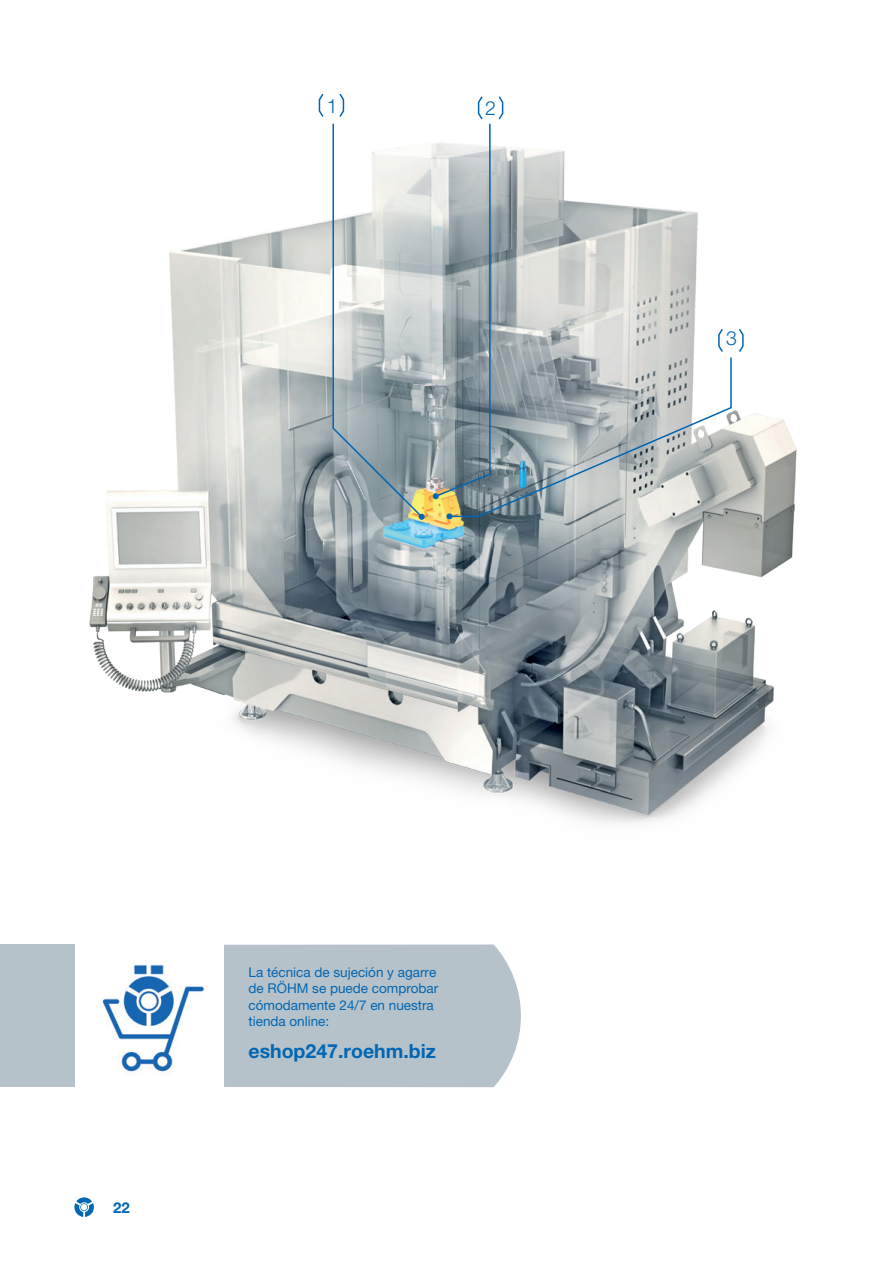
<style>
.page{position:relative;width:893px;height:1263px;background:#fff}
.page>*{position:absolute;margin:0;border:0;box-sizing:border-box;transform-origin:0 0}
.t1{font:700 19.5px "Helvetica Neue LT Pro";color:#0166b3}
.t2{font:300 19.5px "Helvetica Neue LT Pro";color:#0166b3}
.t3{font:700 15px "Helvetica Neue LT Pro";color:#0166b3}
.t4{font:13.5px/16.5px "Helvetica Neue LT Pro";color:#0166b3}
</style>
<div class="page">
<svg style="left:74px;top:1197px;width:20px;height:20px"></svg>
<img style="left:89px;top:144px;width:708px;height:680px">
<div style="left:224px;top:944px;width:297px;height:143px;background:#b6c2c9"></div>
<img style="left:102px;top:964px;width:102px;height:108px">
<div style="left:0;top:944px;width:74px;height:143px;background:#b6c2c9"></div>
<svg style="left:318px;top:93px;width:6px;height:24px"></svg>
<svg style="left:332px;top:93px;width:93px;height:427px"></svg>
<svg style="left:498px;top:96px;width:6px;height:24px"></svg>
<svg style="left:717px;top:327px;width:7px;height:27px"></svg>
<svg style="left:737px;top:327px;width:7px;height:27px"></svg>
<svg style="left:433px;top:96px;width:58px;height:403px"></svg>
<svg style="left:448px;top:356px;width:284px;height:162px;background:#a6b0b3"></svg>
<svg style="left:446px;top:513px;width:6px;height:6px"></svg>
<h1 class="t2" style="left:327px;top:94px;width:12px">1</h1>
<h1 class="t2" style="left:485px;top:96px;width:12px">2</h1>
<h1 class="t2" style="left:726px;top:326px;width:12px">3</h1>
<p class="t3" style="left:113px;top:1198px;width:18px">22</p>
<p class="t4" style="left:248px;top:963px;width:191px">La técnica de sujeción y agarre de RÖHM se puede comprobar cómodamente 24/7 en nuestra tienda online:</p>
<h1 class="t1" style="left:248px;top:1039px;width:189px">eshop247.roehm.biz</h1>
</div>
